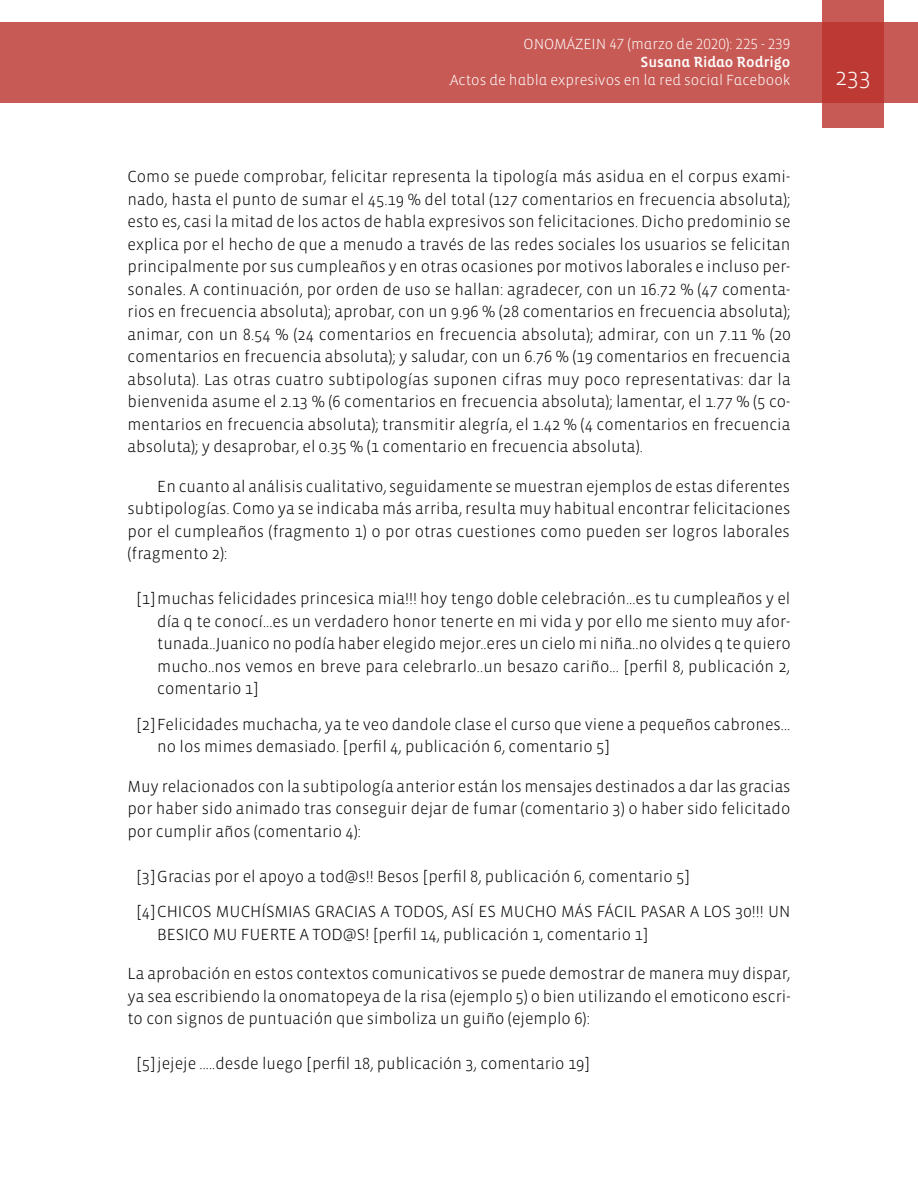
<style>
.page{position:relative;width:918px;height:1188px;background:#fff}
.page>*{position:absolute;margin:0;border:0;box-sizing:border-box;transform-origin:0 0}
.t1{font:300 24px "Vista Sans";color:#fff}
.t2{font:300 16.5px/22.5px "Vista Sans";color:#000;text-align:justify}
.t3{font:300 15px "Vista Sans Alt";color:#fff}
.t4{font:15px "Vista Sans Alt Med";color:#fff}
</style>
<div class="page">
<div style="left:0;top:23px;width:918px;height:80px;background:#c85a55"></div>
<svg style="left:822px;top:0;width:62px;height:128px;background:#c1453f"></svg>
<p class="t3" style="left:524px;top:37px;width:268px">ONOMÁZEIN 47 (marzo de 2020): 225 - 239</p>
<p class="t4" style="left:640px;top:55px;width:151px">Susana Ridao Rodrigo</p>
<p class="t3" style="left:450px;top:73px;width:342px">Actos de habla expresivos en la red social Facebook</p>
<h1 class="t1" style="left:835px;top:65px;width:37px">233</h1>
<p class="t2" style="left:128px;top:166px;width:665px">Como se puede comprobar, felicitar representa la tipología más asidua en el corpus exami&shy;nado, hasta el punto de sumar el 45.19 % del total (127 comentarios en frecuencia absoluta); esto es, casi la mitad de los actos de habla expresivos son felicitaciones. Dicho predominio se explica por el hecho de que a menudo a través de las redes sociales los usuarios se felicitan principalmente por sus cumpleaños y en otras ocasiones por motivos laborales e incluso per&shy;sonales. A continuación, por orden de uso se hallan: agradecer, con un 16.72 % (47 comenta&shy;rios en frecuencia absoluta); aprobar, con un 9.96 % (28 comentarios en frecuencia absoluta); animar, con un 8.54 % (24 comentarios en frecuencia absoluta); admirar, con un 7.11 % (20 comentarios en frecuencia absoluta); y saludar, con un 6.76 % (19 comentarios en frecuencia absoluta). Las otras cuatro subtipologías suponen cifras muy poco representativas: dar la bienvenida asume el 2.13 % (6 comentarios en frecuencia absoluta); lamentar, el 1.77 % (5 co&shy;mentarios en frecuencia absoluta); transmitir alegría, el 1.42 % (4 comentarios en frecuencia absoluta); y desaprobar, el 0.35 % (1 comentario en frecuencia absoluta).</p>
<p class="t2" style="left:128px;top:475px;width:664px;text-indent:30px">En cuanto al análisis cualitativo, seguidamente se muestran ejemplos de estas diferentes subtipologías. Como ya se indicaba más arriba, resulta muy habitual encontrar felicitaciones por el cumpleaños (fragmento 1) o por otras cuestiones como pueden ser logros laborales (fragmento 2):</p>
<p class="t2" style="left:157px;top:588px;width:635px;text-indent:-21px">[1]muchas felicidades princesica mia!!! hoy tengo doble celebración...es tu cumpleaños y el día q te conocí...es un verdadero honor tenerte en mi vida y por ello me siento muy afor&shy;tunada..Juanico no podía haber elegido mejor..eres un cielo mi niña..no olvides q te quiero mucho..nos vemos en breve para celebrarlo..un besazo cariño... [perfil 8, publicación 2, comentario 1]</p>
<p class="t2" style="left:157px;top:713px;width:635px;text-indent:-21px">[2]Felicidades muchacha, ya te veo dandole clase el curso que viene a pequeños cabrones... no los mimes demasiado. [perfil 4, publicación 6, comentario 5]</p>
<p class="t2" style="left:128px;top:775px;width:665px">Muy relacionados con la subtipología anterior están los mensajes destinados a dar las gracias por haber sido animado tras conseguir dejar de fumar (comentario 3) o haber sido felicitado por cumplir años (comentario 4):</p>
<p class="t2" style="left:136px;top:859px;width:656px;line-height:35.2px">[3]Gracias por el apoyo a tod@s!! Besos [perfil 8, publicación 6, comentario 5]<br>[4]CHICOS MUCHÍSMIAS GRACIAS A TODOS, ASÍ ES MUCHO MÁS FÁCIL PASAR A LOS 30!!! UN</p>
<p class="t2" style="left:157px;top:923px;width:493px">BESICO MU FUERTE A TOD@S! [perfil 14, publicación 1, comentario 1]</p>
<p class="t2" style="left:128px;top:963px;width:665px">La aprobación en estos contextos comunicativos se puede demostrar de manera muy dispar, ya sea escribiendo la onomatopeya de la risa (ejemplo 5) o bien utilizando el emoticono escri&shy;to con signos de puntuación que simboliza un guiño (ejemplo 6):</p>
<p class="t2" style="left:136px;top:1053px;width:456px">[5]jejeje .....desde luego [perfil 18, publicación 3, comentario 19]</p>
</div>
